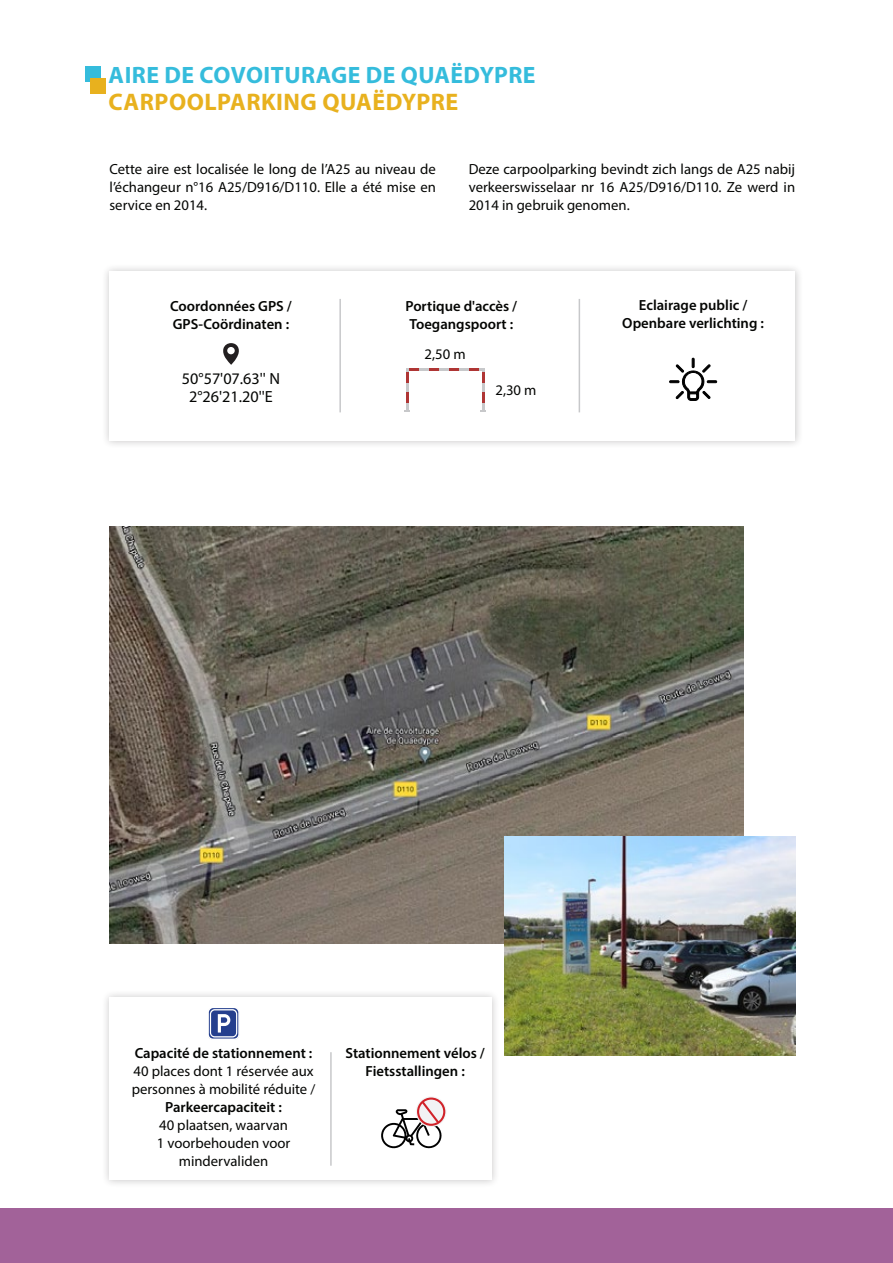
<style>
.page{position:relative;width:893px;height:1263px;background:#fff}
.page>*{position:absolute;margin:0;border:0;box-sizing:border-box;transform-origin:0 0}
.t1{font:700 24px "Myriad Pro";letter-spacing:.02em;color:#e8b11e}
.t2{font:700 23.7px "Myriad Pro";letter-spacing:.02em;color:#35bcdc}
.t3{font:16.2px/18px "Myriad Pro";color:#040503;text-align:center}
.t4{font:14.7px/18px "Myriad Pro";color:#040503;text-align:justify}
.t5{font:600 14.7px/18px "Myriad Pro";color:#040503}
.s1{font-weight:600}
.s2{font-size:14.25px}
</style>
<div class="page">
<div style="left:101px;top:263px;width:702px;height:186px;background:#231f20;opacity:.25"></div>
<div style="left:109px;top:271px;width:686px;height:170px;background:#fff"></div>
<div style="left:85px;top:67px;width:15px;height:15px;background:#35bcdc"></div>
<div style="left:90px;top:78px;width:15px;height:15px;background:#e8b11e"></div>
<img style="left:109px;top:527px;width:634px;height:416px">
<img style="left:504px;top:836px;width:291px;height:219px">
<svg style="left:404px;top:368px;width:82px;height:44px"></svg>
<svg style="left:669px;top:358px;width:48px;height:43px"></svg>
<hr style="left:339px;top:299px;width:2px;height:113px;background:#c7c8ca">
<hr style="left:579px;top:299px;width:1px;height:113px;background:#c7c8ca">
<svg style="left:223px;top:343px;width:16px;height:22px"></svg>
<div style="left:227px;top:347px;width:8px;height:7px;background:#fff;border-radius:50%"></div>
<div style="left:101px;top:989px;width:399px;height:199px;background:#231f20;opacity:.25"></div>
<div style="left:109px;top:997px;width:383px;height:183px;background:#fff"></div>
<svg style="left:208px;top:1008px;width:31px;height:31px"></svg>
<hr style="left:330px;top:1052px;width:2px;height:114px;background:#c7c8ca">
<svg style="left:416px;top:1096px;width:30px;height:31px"></svg>
<div style="left:417px;top:1097px;width:28px;height:29px;border:2px solid #d1232a;border-radius:50%"></div>
<svg style="left:381px;top:1099px;width:62px;height:50px"></svg>
<div style="left:0;top:1209px;width:893px;height:54px;background:#a26299"></div>
<p class="t2" style="left:109px;top:59px;width:428px">AIRE DE COVOITURAGE DE QUAËDYPRE</p>
<p class="t1" style="left:109px;top:86px;width:351px">CARPOOLPARKING QUAËDYPRE</p>
<p class="t4" style="left:109px;top:160px;width:328px">Cette aire est localisée le long de l’A25 au niveau de l’échangeur n°16 A25/D916/D110. Elle a été mise en service en 2014.</p>
<p class="t4" style="left:469px;top:159px;width:328px">Deze carpoolparking bevindt zich langs de A25 nabij verkeerswisselaar nr 16 A25/D916/D110. Ze werd in 2014 in gebruik genomen.</p>
<p class="t5" style="left:170px;top:296px;width:123px">Coordonnées GPS /<br>GPS-Coördinaten :</p>
<p class="t5" style="left:405px;top:296px;width:113px">Portique d'accès /<br>Toegangspoort :</p>
<p class="t5" style="left:622px;top:296px;width:143px;text-align:center">Eclairage public /<br>Openbare verlichting :</p>
<p class="t4" style="left:425px;top:344px;width:43px">2,50 m</p>
<p class="t3" style="left:182px;top:370px;width:100px">50°57'07.63'' N<br>2°26'21.20''E</p>
<p class="t4" style="left:495px;top:380px;width:43px">2,30 m</p>
<p class="t4" style="left:132px;top:1044px;width:185px;text-align:center"><span class="s1">Capacité de stationnement :<br></span>40 places dont 1 réservée aux personnes à mobilité réduite <span class="s2">/<br></span><span class="s1">Parkeercapaciteit :<br></span>40 plaatsen, waarvan<br>1 voorbehouden voor mindervaliden</p>
<p class="t5" style="left:345px;top:1044px;width:141px;text-align:center">Stationnement vélos /<br>Fietsstallingen :</p>
</div>
